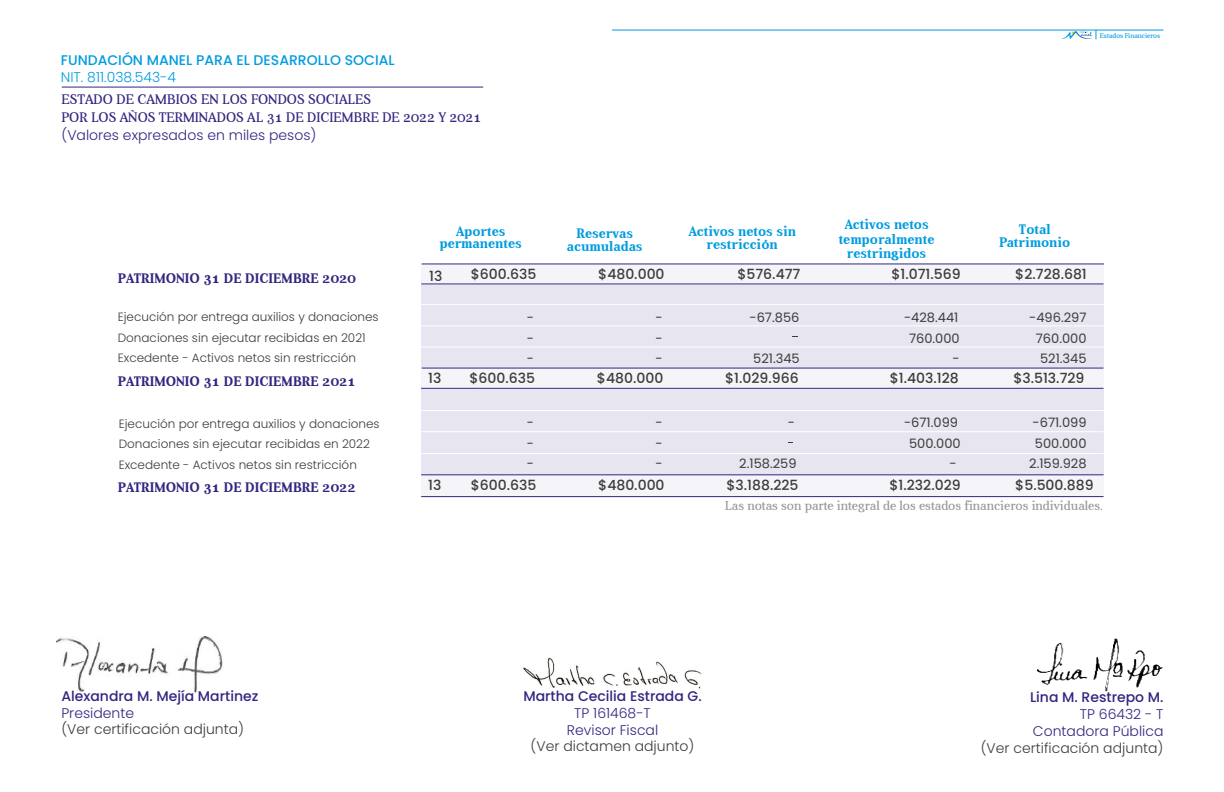
<style>
.page{position:relative;width:1224px;height:792px;background:#fff}
.page>*{position:absolute;margin:0;border:0;box-sizing:border-box;transform-origin:0 0}
.t1{font:500 14px "Poppins";color:#3c3c3b}
.t2{font:700 14px/12.3px "Aver";color:#009ce0;text-align:center}
.t3{font:300 14px/16.8px "Poppins";color:#312780;text-align:right}
.t4{font:700 14px "Aver";color:#312780}
.t5{font:14px/18.3px "Aver";color:#312780}
.t6{font:300 14px "Poppins";color:#3c3c3b}
.t7{font:500 14px "Poppins";color:#312780}
.t8{font:500 14px "Poppins";color:#009ce0}
.t9{font:300 14px "Poppins";color:#009ce0}
.t10{font:13px "Poppins";color:#3c3c3b}
.t11{font:13px "Aver";color:#999998}
.t12{font:300 12px/20.4px "Poppins";color:#3c3c3b}
.t13{font:7px "Aver";color:#009ce0}
</style>
<div class="page">
<img style="left:1037px;top:638px;width:126px;height:54px">
<img style="left:57px;top:636px;width:166px;height:57px">
<img style="left:523px;top:658px;width:179px;height:31px">
<hr style="left:612px;top:30px;width:552px;height:1px;background:#009ce0">
<div style="left:421px;top:283px;width:682px;height:192px;background:#e6e5f0"></div>
<div style="left:421px;top:264px;width:682px;height:20px;background:#f5f5f9"></div>
<div style="left:421px;top:475px;width:683px;height:22px;background:#f5f5f9"></div>
<hr style="left:421px;top:304px;width:682px;height:1px;background:#fff">
<hr style="left:422px;top:263px;width:682px;height:1px;background:#312780">
<hr style="left:421px;top:325px;width:682px;height:1px;background:#fff">
<hr style="left:421px;top:347px;width:682px;height:1px;background:#fff">
<hr style="left:421px;top:453px;width:682px;height:1px;background:#fff">
<hr style="left:421px;top:474px;width:683px;height:1px;background:#312780">
<hr style="left:421px;top:496px;width:683px;height:1px;background:#312780">
<hr style="left:421px;top:410px;width:682px;height:1px;background:#fff">
<hr style="left:421px;top:431px;width:682px;height:1px;background:#fff">
<div style="left:421px;top:368px;width:682px;height:20px;background:#f5f5f9"></div>
<hr style="left:421px;top:388px;width:682px;height:1px;background:#312780">
<hr style="left:422px;top:368px;width:681px;height:1px;background:#312780">
<hr style="left:421px;top:283px;width:683px;height:1px;background:#312780">
<hr style="left:62px;top:87px;width:421px;height:1px;background:#312780">
<svg style="left:1061px;top:30px;width:36px;height:9px"></svg>
<p class="t8" style="left:61px;top:52px;width:335px">FUNDACIÓN MANEL PARA EL DESARROLLO SOCIAL</p>
<p class="t9" style="left:61px;top:69px;width:117px">NIT. 811.038.543-4</p>
<p class="t5" style="left:61px;top:90px;width:421px">ESTADO DE CAMBIOS EN LOS FONDOS SOCIALES<br>POR LOS AÑOS TERMINADOS AL 31 DE DICIEMBRE DE 2022 Y 2021</p>
<p class="t3" style="left:61px;top:127px;width:256px">(Valores expresados en miles pesos)</p>
<p class="t13" style="left:1100px;top:31px;width:62px">Estados Financieros</p>
<p class="t2" style="left:439px;top:225px;width:84px">Aportes permanentes</p>
<p class="t2" style="left:567px;top:228px;width:77px">Reservas acumuladas</p>
<p class="t2" style="left:688px;top:226px;width:109px">Activos netos sin restricción</p>
<p class="t2" style="left:839px;top:217px;width:97px;line-height:14.4px">Activos netos temporalmente restringidos</p>
<p class="t2" style="left:999px;top:224px;width:73px">Total<br>Patrimonio</p>
<p class="t4" style="left:118px;top:270px;width:240px">PATRIMONIO 31 DE DICIEMBRE 2020</p>
<p class="t1" style="left:429px;top:268px;width:15px">13</p>
<p class="t1" style="left:471px;top:266px;width:67px">$600.635</p>
<p class="t1" style="left:598px;top:266px;width:68px">$480.000</p>
<p class="t1" style="left:737px;top:266px;width:64px">$576.477</p>
<p class="t1" style="left:891px;top:266px;width:71px">$1.071.569</p>
<p class="t1" style="left:1015px;top:266px;width:73px">$2.728.681</p>
<p class="t12" style="left:118px;top:307px;width:262px">Ejecución por entrega auxilios y donaciones<br>Donaciones sin ejecutar recibidas en 2021<br>Excedente - Activos netos sin restricción</p>
<p class="t10" style="left:527px;top:310px;width:9px">-</p>
<p class="t10" style="left:656px;top:310px;width:9px">-</p>
<p class="t10" style="left:750px;top:310px;width:51px">-67.856</p>
<p class="t10" style="left:904px;top:310px;width:56px">-428.441</p>
<p class="t10" style="left:1029px;top:310px;width:59px">-496.297</p>
<p class="t10" style="left:527px;top:330px;width:9px">-</p>
<p class="t10" style="left:655px;top:330px;width:9px">-</p>
<p class="t10" style="left:909px;top:330px;width:52px">760.000</p>
<p class="t10" style="left:1036px;top:330px;width:52px">760.000</p>
<p class="t10" style="left:527px;top:351px;width:9px">-</p>
<p class="t10" style="left:656px;top:351px;width:9px">-</p>
<p class="t10" style="left:753px;top:351px;width:48px">521.345</p>
<p class="t10" style="left:952px;top:351px;width:9px">-</p>
<p class="t10" style="left:1040px;top:351px;width:48px">521.345</p>
<p class="t4" style="left:118px;top:374px;width:240px">PATRIMONIO 31 DE DICIEMBRE 2021</p>
<p class="t1" style="left:428px;top:370px;width:15px">13</p>
<p class="t1" style="left:469px;top:370px;width:67px">$600.635</p>
<p class="t1" style="left:597px;top:370px;width:68px">$480.000</p>
<p class="t1" style="left:725px;top:370px;width:75px">$1.029.966</p>
<p class="t1" style="left:890px;top:370px;width:71px">$1.403.128</p>
<p class="t1" style="left:1013px;top:370px;width:73px">$3.513.729</p>
<p class="t12" style="left:119px;top:413px;width:262px">Ejecución por entrega auxilios y donaciones<br>Donaciones sin ejecutar recibidas en 2022<br>Excedente - Activos netos sin restricción</p>
<p class="t10" style="left:527px;top:415px;width:9px">-</p>
<p class="t10" style="left:656px;top:415px;width:9px">-</p>
<p class="t10" style="left:788px;top:415px;width:9px">-</p>
<p class="t10" style="left:904px;top:415px;width:55px">-671.099</p>
<p class="t10" style="left:1033px;top:415px;width:55px">-671.099</p>
<p class="t10" style="left:527px;top:436px;width:9px">-</p>
<p class="t10" style="left:655px;top:436px;width:9px">-</p>
<p class="t10" style="left:909px;top:436px;width:53px">500.000</p>
<p class="t10" style="left:1035px;top:436px;width:53px">500.000</p>
<p class="t10" style="left:527px;top:456px;width:9px">-</p>
<p class="t10" style="left:656px;top:456px;width:9px">-</p>
<p class="t10" style="left:739px;top:456px;width:59px">2.158.259</p>
<p class="t10" style="left:949px;top:456px;width:9px">-</p>
<p class="t10" style="left:1029px;top:456px;width:59px">2.159.928</p>
<p class="t4" style="left:118px;top:479px;width:240px">PATRIMONIO 31 DE DICIEMBRE 2022</p>
<p class="t7" style="left:61px;top:688px;width:198px">Alexandra M. Mejía Martinez</p>
<p class="t3" style="left:61px;top:704px;width:74px">Presidente</p>
<p class="t6" style="left:61px;top:721px;width:184px">(Ver certificación adjunta)</p>
<p class="t1" style="left:428px;top:477px;width:15px">13</p>
<p class="t1" style="left:471px;top:477px;width:67px">$600.635</p>
<p class="t1" style="left:598px;top:477px;width:68px">$480.000</p>
<p class="t1" style="left:726px;top:477px;width:74px">$3.188.225</p>
<p class="t1" style="left:890px;top:477px;width:73px">$1.232.029</p>
<p class="t1" style="left:1015px;top:477px;width:80px">$5.500.889</p>
<p class="t11" style="left:725px;top:498px;width:380px">Las notas son parte integral de los estados financieros individuales.</p>
<p class="t7" style="left:523px;top:688px;width:180px">Martha Cecilia Estrada G.</p>
<p class="t3" style="left:567px;top:705px;width:93px;text-align:center">TP 161468-T<br>Revisor Fiscal</p>
<p class="t6" style="left:531px;top:738px;width:165px">(Ver dictamen adjunto)</p>
<p class="t7" style="left:1030px;top:689px;width:135px">Lina M. Restrepo M.</p>
<p class="t3" style="left:1033px;top:706px;width:132px">TP 66432 - T<br>Contadora Pública</p>
<p class="t6" style="left:981px;top:740px;width:184px">(Ver certificación adjunta)</p>
</div>
